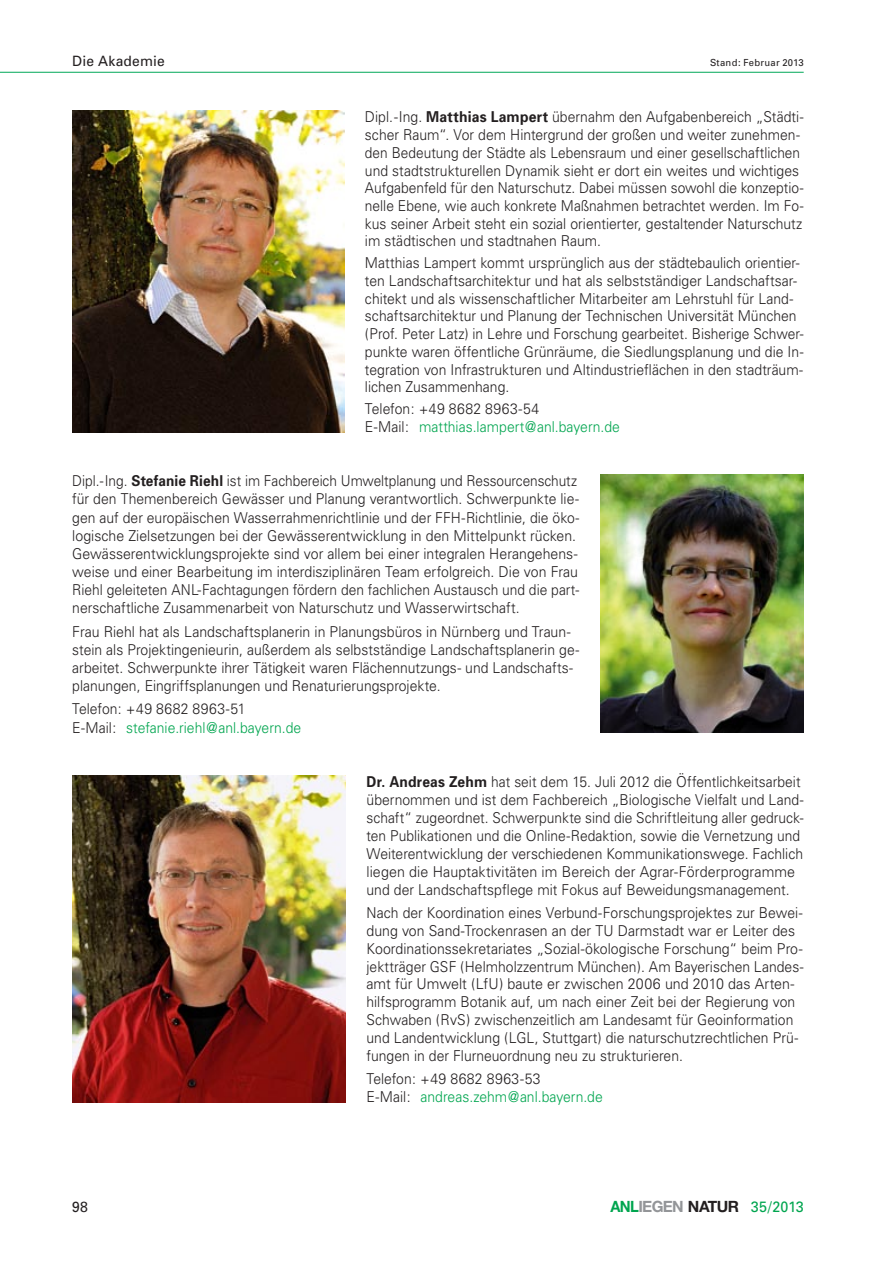
<style>
.page{position:relative;width:893px;height:1263px;background:#fff}
.page>*{position:absolute;margin:0;border:0;box-sizing:border-box;transform-origin:0 0}
.P9__Fließtext_3Sp{font:300 15px/17.7px "Univers";color:#231f20;scale:.93 1}
.P9__Fließtext_3Sp-2{font:300 15px/18.1px "Univers";color:#231f20;scale:.91 1}
.P9__Fließtext_3Sp-3{font:300 15px/18px "Univers";color:#231f20;scale:.92 1}
.P9__Fließtext_3Sp-4{font:300 15px/18.1px "Univers";color:#231f20;scale:.94 1}
.P9__Fließtext_3Sp-5{font:300 15px/17.7px "Univers";color:#00a54f;scale:.93 1}
.t1{font:15px "Univers";letter-spacing:-.005em;color:#00a54f;scale:.95 1}
.t2{font:14.7px "Univers";color:#231f20;scale:.95 1}
.t3{font:14.25px "Univers";letter-spacing:.015em;color:#231f20}
.t4{font:9.75px "Univers";letter-spacing:.03em;color:#231f20}
.s1{font-weight:700}
.s2{color:#231f20}
.s3{color:#00a54f}
.s4{font-family:"Helvetica Neue";font-weight:700;font-size:15.6px}
.s5{font-family:"Helvetica Neue";font-weight:700;font-size:15.6px;color:#939598}
.s6{font-family:"Helvetica Neue";font-weight:700;font-size:15.6px;color:#231f20}
</style>
<div class="page">
<hr style="left:0;top:72px;width:804px;height:1px;background:#1eb26a">
<img style="left:72px;top:111px;width:272px;height:321px">
<img style="left:601px;top:474px;width:203px;height:259px">
<img style="left:72px;top:775px;width:273px;height:327px">
<p class="t3" style="left:72px;top:53px;width:94px">Die Akademie</p>
<p class="t4" style="left:710px;top:57px;width:95px">Stand: Februar 2013</p>
<p class="P9__Fließtext_3Sp" style="left:365px;top:108px;width:473px">Dipl.-Ing. <span class="s1">Matthias Lampert</span> übernahm den Aufgabenbereich „Städti&shy;scher Raum“. Vor dem Hintergrund der großen und weiter zunehmen&shy;den Bedeutung der Städte als Lebensraum und einer gesellschaftlichen und stadtstrukturellen Dynamik sieht er dort ein weites und wichtiges Aufgaben-feld für den Naturschutz. Dabei müssen sowohl die konzeptio&shy;nelle Ebene, wie auch konkrete Maßnahmen betrachtet werden. Im Fo&shy;kus seiner Arbeit steht ein sozial orientierter, gestaltender Naturschutz im städtischen und stadtnahen Raum.</p>
<p class="P9__Fließtext_3Sp" style="left:365px;top:254px;width:473px">Matthias Lampert kommt ursprünglich aus der städtebaulich orientier&shy;ten Landschaftsarchitektur und hat als selbstständiger Landschaftsar&shy;chitekt und als wissenschaftlicher Mitarbeiter am Lehrstuhl für Land&shy;schaftsarchitektur und Planung der Technischen Universität München (Prof. Peter Latz) in Lehre und Forschung gearbeitet. Bisherige Schwer&shy;punkte waren öffentliche Grünräume, die Siedlungsplanung und die In&shy;tegration von Infrastrukturen und Altindustrieflächen in den stadträum&shy;lichen Zusammenhang.</p>
<p class="P9__Fließtext_3Sp-5" style="left:365px;top:400px;width:276px"><span class="s2">Telefon: +49 8682 8963-54<br>E-Mail:</span> matthias.lampert@anl.bayern.de</p>
<p class="P9__Fließtext_3Sp-2" style="left:72px;top:472px;width:558px">Dipl.-Ing. <span class="s1">Stefanie Riehl</span> ist im Fachbereich Umweltplanung und Ressourcenschutz für den The-men-bereich Gewässer und Planung verantwortlich. Schwerpunkte lie&shy;gen auf der euro-päischen Wasserrahmenrichtlinie und der FFH-Richtlinie, die öko&shy;logische Zielsetzun-gen bei der Gewässerentwicklung in den Mittelpunkt rücken.<br>Gewässerentwicklungsprojekte sind vor allem bei einer integralen Herangehens&shy;weise und einer Bearbeitung im interdisziplinären Team erfolgreich. Die von Frau Riehl geleiteten ANL-Fachtagungen fördern den fachlichen Austausch und die part&shy;nerschaftliche Zusammenarbeit von Naturschutz und Wasserwirtschaft.</p>
<p class="P9__Fließtext_3Sp-4" style="left:72px;top:622px;width:541px">Frau Riehl hat als Landschaftsplanerin in Planungsbüros in Nürnberg und Traun&shy;stein als Projektingenieurin, außerdem als selbstständige Landschaftsplanerin ge&shy;arbeitet. Schwer-punkte ihrer Tätigkeit waren Flächennutzungs- und Landschafts&shy;planungen, Eingriffspla-nungen und Renaturierungsprojekte.</p>
<p class="P9__Fließtext_3Sp" style="left:72px;top:700px;width:248px;line-height:18.1px">Telefon: +49 8682 8963-51<br>E-Mail: <span class="s3">stefanie.riehl@anl.bayern.de</span></p>
<p class="P9__Fließtext_3Sp-3" style="left:367px;top:773px;width:477px"><span class="s1">Dr. Andreas Zehm</span> hat seit dem 15. Juli 2012 die Öffentlichkeitsarbeit über-nommen und ist dem Fachbereich „Biologische Vielfalt und Land&shy;schaft“ zugeordnet. Schwerpunkte sind die Schriftleitung aller gedruck&shy;ten Publika-tionen und die Online-Redaktion, sowie die Vernetzung und Weiterentwick-lung der verschiedenen Kommunikationswege. Fachlich liegen die Hauptaktivitäten im Bereich der Agrar-Förderprogramme und der Landschaftspflege mit Fo-kus auf Beweidungsmanagement.</p>
<p class="P9__Fließtext_3Sp" style="left:367px;top:903px;width:471px">Nach der Koordination eines Verbund-Forschungsprojektes zur Bewei&shy;dung von Sand-Trockenrasen an der TU Darmstadt war er Leiter des Koordinationssekretariates „Sozial-ökologische Forschung“ beim Pro&shy;jektträger GSF (Helmholzzentrum München). Am Bayerischen Landes&shy;amt für Umwelt (LfU) baute er zwischen 2006 und 2010 das Arten&shy;hilfsprogramm Botanik auf, um nach einer Zeit bei der Regierung von Schwaben (RvS) zwischenzeitlich am Landesamt für Geoinformation und Landentwicklung (LGL, Stuttgart) die naturschutzrechtlichen Prü&shy;fungen in der Flurneuordnung neu zu strukturieren.</p>
<p class="P9__Fließtext_3Sp" style="left:367px;top:1070px;width:256px">Telefon: +49 8682 8963-53<br>E-Mail: <span class="s3">andreas.zehm@anl.bayern.de</span></p>
<p class="t2" style="left:72px;top:1198px;width:18px">98</p>
<p class="t1" style="left:610px;top:1198px;width:205px"><span class="s4">ANL</span><span class="s5">IEGEN</span> <span class="s6">NATUR</span> 35/2013</p>
</div>
